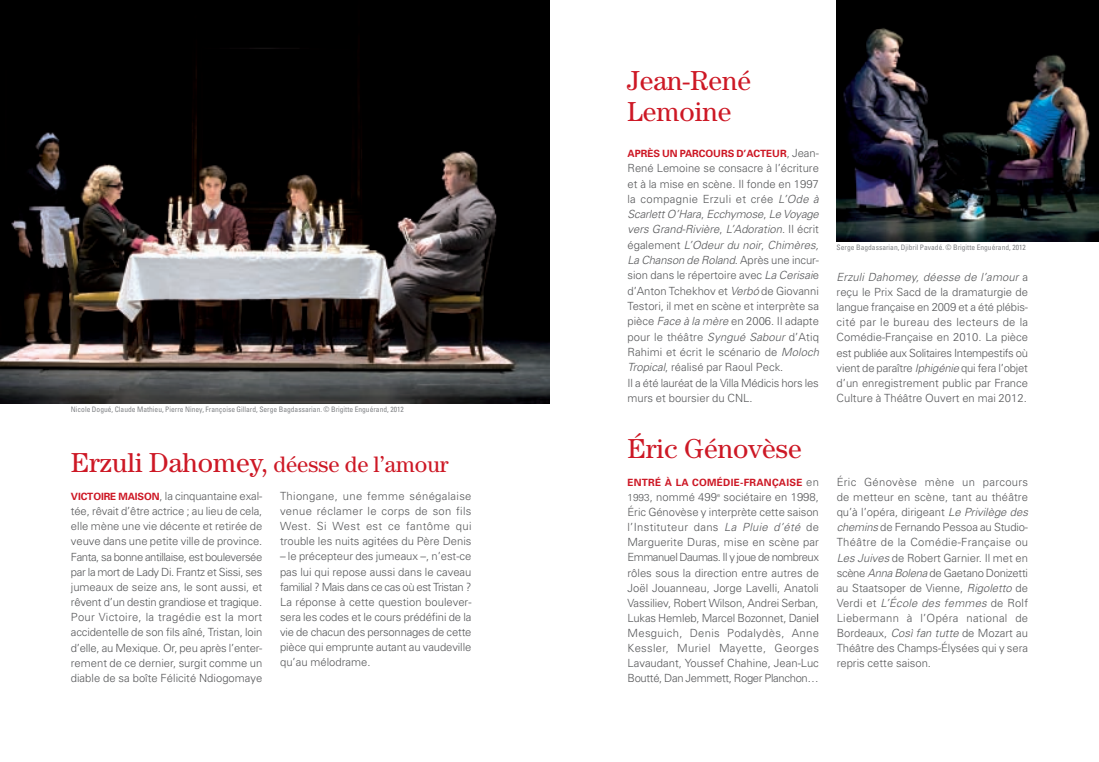
<style>
.page{position:relative;width:1099px;height:762px;background:#fff}
.page>*{position:absolute;margin:0;border:0;box-sizing:border-box;transform-origin:0 0}
.t1{font:27.5px/31.2px "Century Std";color:#cd1825}
.t2{font:22.5px "Century Std";color:#cd1825}
.t3{font:300 11.25px/15.1px "Univers";color:#57585a;text-align:justify}
.t4{font:700 10px "Univers";letter-spacing:-.005em;color:#cd1825}
.t5{font:700 10px "Univers";letter-spacing:.025em;color:#cd1825}
.t6{font:condensed 7.5px "Univers";color:#808285}
.s1{font-size:27.5px}
.s2{font-weight:700;font-size:10px;color:#cd1825}
.s3{font-weight:300;font-size:11.25px;color:#57585a}
.s4{font-style:italic}
.s5{font-size:10px}
.s6{color:#231f20}
</style>
<div class="page">
<img style="left:0;top:0;width:549px;height:403px">
<img style="left:836px;top:0;width:262px;height:241px">
<p class="t6" style="left:71px;top:407px;width:334px">Nicole Dogué, Claude Mathieu, Pierre Niney, Françoise Gillard, Serge Bagdassarian. © Brigitte Enguérand, 2012</p>
<h2 class="t2" style="left:71px;top:456px;width:379px"><span class="s1">Erzuli Dahomey,</span> déesse de l’amour</h2>
<p class="t3" style="left:71px;top:489px;width:193px"><span class="s2">VICTOIRE MAISON</span>, la cinquantaine exal&shy;tée, rêvait d’être actrice ; au lieu de cela, elle mène une vie décente et retirée de veuve dans une petite ville de province.<br>Fanta, sa bonne antillaise, est bouleversée par la mort de Lady Di. Frantz et Sissi, ses jumeaux de seize ans, le sont aussi, et rêvent d’un destin grandiose et tragique.<br>Pour Victoire, la tragédie est la mort accidentelle de son fils aîné, Tristan, loin d’elle, au Mexique. Or, peu après l’enter&shy;rement de ce dernier, surgit comme un diable de sa boîte Félicité Ndiogomaye</p>
<p class="t3" style="left:280px;top:489px;width:193px">Thiongane, une femme sénégalaise venue réclamer le corps de son fils West. Si West est ce fantôme qui trouble les nuits agitées du Père Denis</p>
<p class="t3" style="left:280px;top:550px;width:193px">– le précepteur des jumeaux –, n’est-ce pas lui qui repose aussi dans le caveau familial ? Mais dans ce cas où est Tristan ?<br>La réponse à cette question boulever&shy;sera les codes et le cours prédéfini de la vie de chacun des personnages de cette pièce qui emprunte autant au vaudeville qu’au mélodrame.</p>
<h1 class="t1" style="left:627px;top:67px;width:125px">Jean-René<br>Lemoine</h1>
<p class="t4" style="left:627px;top:150px;width:193px">APRÈS UN PARCOURS D’ACTEUR<span class="s3">, Jean-</span></p>
<p class="t3" style="left:627px;top:162px;width:193px;text-align:left">René Lemoine se consacre à l’écriture et à la mise en scène. Il fonde en 1997 la compagnie Erzuli et crée <span class="s4">L’Ode à Scarlett O’Hara</span>, <span class="s4">Ecchymose</span>, <span class="s4">Le Voyage vers Grand-Rivière</span>, <span class="s4">L’Adoration</span>. Il écrit également <span class="s4">L’Odeur du noir</span>, <span class="s4">Chimères, La Chanson de Roland</span>. Après une incur&shy;sion dans le répertoire avec <span class="s4">La Cerisai</span>e d’Anton Tchekhov et <span class="s4">Verbó</span> de Giovanni Testori, il met en scène et interprète sa pièce <span class="s4">Face à la mère</span> en 2006. Il adapte pour le théâtre <span class="s4">Syngué Sabour</span> d’Atiq Rahimi et écrit le scénario de <span class="s4">Moloch Tropical</span>, réalisé par Raoul Peck.<br>Il a été lauréat de la Villa Médicis hors les murs et boursier du CNL.</p>
<h1 class="t1" style="left:627px;top:435px;width:176px">Éric Génovèse</h1>
<p class="t5" style="left:627px;top:479px;width:193px">ENTRÉ À LA COMÉDIE-FRANÇAISE <span class="s3">en</span></p>
<p class="t3" style="left:627px;top:491px;width:193px"><span class="s5">1993</span>, nommé 499<sup>e</sup> sociétaire en 1998, Éric Génovèse y interprète cette saison l’Instituteur dans <span class="s4">La Pluie d’été</span> de Marguerite Duras, mise en scène par Emmanuel Daumas. Il y joue de nombreux rôles sous la direction entre autres de Joël Jouanneau, Jorge Lavelli, Anatoli Vassiliev, Robert Wilson, Andrei Serban, Lukas Hemleb, Marcel Bozonnet, Danie<span class="s6">l </span>Mesguich, Denis Podalydès, Anne Kessler, Muriel Mayette, Georges Lavaudant, Youssef Chahine, Jean-Luc Boutté, Dan Jemmett, Roger Planchon…</p>
<p class="t6" style="left:836px;top:244px;width:190px">Serge Bagdassarian, Djibril Pavadé. © Brigitte Enguérand, 2012</p>
<p class="t3" style="left:836px;top:270px;width:193px"><span class="s4">Erzuli Dahomey, déesse de l’amour</span> a reçu le Prix Sacd de la dramaturgie de langue française en 2009 et a été plébis&shy;cité par le bureau des lecteurs de la Comédie-Française en 2010. La pièce est publiée aux Solitaires Intempestifs où vient de paraître <span class="s4">Iphigénie</span> qui fera l’objet d’un enregistrement public par France Culture à Théâtre Ouvert en mai 2012.</p>
<p class="t3" style="left:836px;top:476px;width:193px">Éric Génovèse mène un parcours de metteur en scène, tant au théâtre qu’à l’opéra, dirigeant <span class="s4">Le Privilège des chemins</span> de Fernando Pessoa au Studio-Théâtre de la Comédie-Française ou <span class="s4">Les Juives</span> de Robert Garnier. Il met en scène <span class="s4">Anna Bolena</span> de Gaetano Donizetti au Staatsoper de Vienne, <span class="s4">Rigoletto</span> de Verdi et <span class="s4">L’École des femmes</span> de Rolf Liebermann à l’Opéra national de Bordeaux, <span class="s4">Così fan tutte</span> de Mozart au Théâtre des Champs-Élysées qui y sera repris cette saison.</p>
</div>
